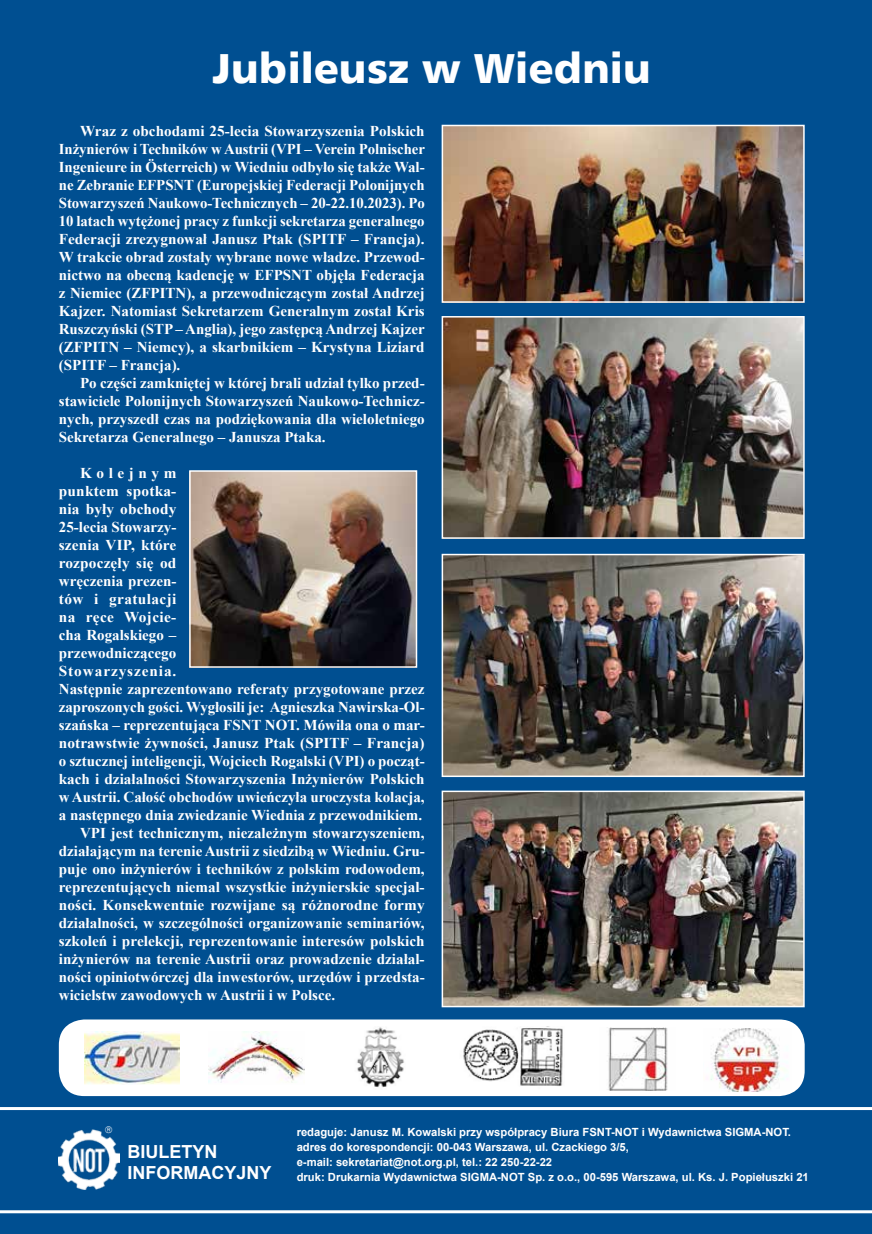
<style>
.page{position:relative;width:872px;height:1234px;background:#fff}
.page>*{position:absolute;margin:0;border:0;box-sizing:border-box;transform-origin:0 0}
.t1{font:42px "Humnst 777 Blk EU";color:#fff}
.t2{font:700 18px/21.6px "Arial";color:#fff}
.t3{font:700 15px/18px "Times New Roman";color:#fff;text-align:justify}
.t4{font:700 15px "Times New Roman";letter-spacing:.025em;color:#fff}
.t5{font:700 15px "Times New Roman";letter-spacing:.06em;color:#fff}
.t6{font:700 15px "Times New Roman";letter-spacing:.295em;color:#fff}
.t7{font:700 11.25px/15px "Arial";color:#fff}
</style>
<div class="page">
<div style="left:0;top:0;width:872px;height:1233px;background:#004f91"></div>
<hr style="left:0;top:1209px;width:872px;height:3px;background:#fff">
<hr style="left:0;top:1106px;width:872px;height:3px;background:#fff">
<img style="left:59px;top:1129px;width:60px;height:60px">
<img style="left:444px;top:319px;width:357px;height:216px">
<div style="left:441px;top:316px;width:363px;height:222px;border:2px solid #fff"></div>
<img style="left:444px;top:556px;width:357px;height:217px">
<div style="left:441px;top:553px;width:363px;height:223px;border:2px solid #fff"></div>
<img style="left:444px;top:793px;width:357px;height:211px">
<div style="left:441px;top:790px;width:363px;height:217px;border:2px solid #fff"></div>
<img style="left:192px;top:473px;width:222px;height:191px">
<div style="left:189px;top:470px;width:228px;height:197px;border:2px solid #fff"></div>
<img style="left:444px;top:128px;width:357px;height:172px">
<div style="left:441px;top:125px;width:363px;height:178px;border:2px solid #fff"></div>
<div style="left:59px;top:1019px;width:745px;height:76px;background:#fff;border-radius:26px"></div>
<img style="left:463px;top:1026px;width:100px;height:60px">
<img style="left:208px;top:1031px;width:97px;height:52px">
<img style="left:84px;top:1031px;width:95px;height:52px">
<img style="left:357px;top:1027px;width:47px;height:60px">
<img style="left:710px;top:1028px;width:77px;height:63px">
<img style="left:608px;top:1027px;width:60px;height:63px">
<svg style="left:105px;top:1129px;width:7px;height:3px"></svg>
<h1 class="t1" style="left:212px;top:42px;width:440px">Jubileusz w Wiedniu</h1>
<p class="t3" style="left:59px;top:121px;width:368px;text-indent:21px">Wraz z obchodami 25-lecia Stowarzyszenia Polskich Inżynierów i Techników w Austrii (VPI – Verein Polnischer Ingenieure in Österreich) w Wiedniu odbyło się także Wal&shy;ne Zebranie EFPSNT (Europejskiej Federacji Polonijnych Stowarzyszeń Naukowo-Technicznych – 20-22.10.2023). Po 10 latach wytężonej pracy z funkcji sekretarza generalnego Federacji zrezygnował Janusz Ptak (SPITF – Francja).<br>W trakcie obrad zostały wybrane nowe władze. Przewod&shy;nictwo na obecną kadencję w EFPSNT objęła Federacja z Niemiec (ZFPITN), a przewodniczącym został Andrzej Kajzer. Natomiast Sekretarzem Generalnym został Kris Ruszczyński (STP – Anglia), jego zastępcą Andrzej Kajzer (ZFPITN – Niemcy), a skarbnikiem – Krystyna Liziard (SPITF – Francja).</p>
<p class="t3" style="left:59px;top:373px;width:367px;text-indent:21px">Po części zamkniętej w której brali udział tylko przed&shy;stawiciele Polonijnych Stowarzyszeń Naukowo-Technicz&shy;nych, przyszedł czas na podziękowania dla wieloletniego Sekretarza Generalnego – Janusza Ptaka.</p>
<p class="t6" style="left:80px;top:462px;width:98px">Kolejnym</p>
<p class="t3" style="left:59px;top:481px;width:119px">punktem spotka-</p>
<p class="t3" style="left:59px;top:499px;width:119px">nia były obchody</p>
<p class="t3" style="left:59px;top:517px;width:119px">25-lecia Stowarzy-</p>
<p class="t3" style="left:59px;top:535px;width:119px">szenia VIP, które</p>
<p class="t3" style="left:59px;top:553px;width:119px">rozpoczęły się od</p>
<p class="t3" style="left:59px;top:571px;width:119px">wręczenia prezen-</p>
<p class="t4" style="left:59px;top:588px;width:119px">tów i gratulacji</p>
<p class="t4" style="left:59px;top:606px;width:119px">na ręce Wojcie-</p>
<p class="t3" style="left:59px;top:625px;width:119px">cha Rogalskiego –</p>
<p class="t3" style="left:59px;top:643px;width:119px">przewodniczącego</p>
<p class="t5" style="left:59px;top:660px;width:119px">Stowarzyszenia.</p>
<p class="t3" style="left:59px;top:679px;width:367px">Następnie zaprezentowano referaty przygotowane przez</p>
<p class="t3" style="left:59px;top:697px;width:367px">zaproszonych gości. Wygłosili je: Agnieszka Nawirska-Ol-</p>
<p class="t3" style="left:59px;top:715px;width:367px">szańska – reprezentująca FSNT NOT. Mówiła ona o mar-</p>
<p class="t3" style="left:59px;top:733px;width:367px">notrawstwie żywności, Janusz Ptak (SPITF – Francja)</p>
<p class="t3" style="left:59px;top:751px;width:367px">o sztucznej inteligencji, Wojciech Rogalski (VPI) o począt-</p>
<p class="t3" style="left:59px;top:769px;width:367px">kach i działalności Stowarzyszenia Inżynierów Polskich</p>
<p class="t3" style="left:59px;top:787px;width:367px">w Austrii. Całość obchodów uwieńczyła uroczysta kolacja,</p>
<p class="t3" style="left:59px;top:805px;width:365px">a następnego dnia zwiedzanie Wiednia z przewodnikiem.</p>
<p class="t3" style="left:80px;top:823px;width:346px">VPI jest technicznym, niezależnym stowarzyszeniem,</p>
<p class="t3" style="left:59px;top:841px;width:367px">działającym na terenie Austrii z siedzibą w Wiedniu. Gru-</p>
<p class="t3" style="left:59px;top:859px;width:367px">puje ono inżynierów i techników z polskim rodowodem,</p>
<p class="t3" style="left:59px;top:877px;width:367px">reprezentujących niemal wszystkie inżynierskie specjal-</p>
<p class="t3" style="left:59px;top:895px;width:367px">ności. Konsekwentnie rozwijane są różnorodne formy</p>
<p class="t3" style="left:59px;top:913px;width:367px">działalności, w szczególności organizowanie seminariów,</p>
<p class="t3" style="left:59px;top:931px;width:367px">szkoleń i prelekcji, reprezentowanie interesów polskich</p>
<p class="t3" style="left:59px;top:949px;width:367px">inżynierów na terenie Austrii oraz prowadzenie działal-</p>
<p class="t3" style="left:59px;top:967px;width:367px">ności opiniotwórczej dla inwestorów, urzędów i przedsta-</p>
<p class="t3" style="left:59px;top:985px;width:278px">wicielstw zawodowych w Austrii i w Polsce.</p>
<p class="t2" style="left:127px;top:1140px;width:146px">BIULETYN<br>INFORMACYJNY</p>
<p class="t7" style="left:297px;top:1124px;width:514px">redaguje: Janusz M. Kowalski przy współpracy Biura FSNT-NOT i Wydawnictwa SIGMA-NOT. adres do korespondencji: 00-043 Warszawa, ul. Czackiego 3/5,<br>e-mail: sekretariat@not.org.pl, tel.: 22 250-22-22<br>druk: Drukarnia Wydawnictwa SIGMA-NOT Sp. z o.o., 00-595 Warszawa, ul. Ks. J. Popiełuszki 21</p>
</div>
